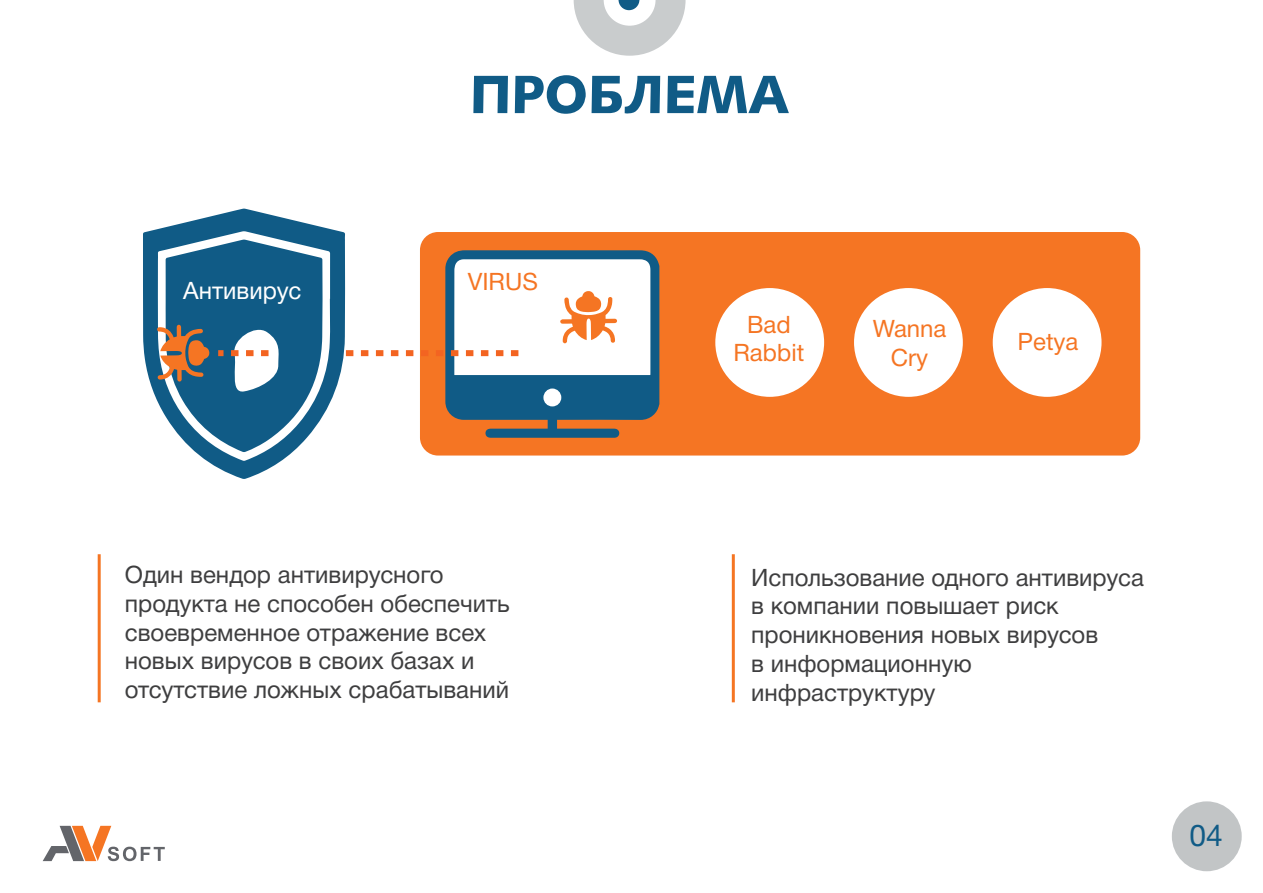
<style>
.page{position:relative;width:1263px;height:893px;background:#fff}
.page>*{position:absolute;margin:0;border:0;box-sizing:border-box;transform-origin:0 0}
.t1{font:54px "Humanist 531 C Black BT";color:#105b86}
.t2{font:30px "Helvetica Neue Cyr";color:#105b86}
.t3{font:24px/28.8px "Helvetica Neue Cyr";color:#3e3e3f}
.t4{font:24px/28.8px "Helvetica Neue Cyr";color:#f57523;text-align:center}
.t5{font:24px "Helvetica Neue Cyr";color:#fff}
</style>
<div class="page">
<div style="left:420px;top:232px;width:720px;height:224px;background:#f57523;border-radius:18px"></div>
<svg style="left:143px;top:209px;width:202px;height:270px"></svg>
<div style="left:715px;top:288px;width:109px;height:109px;background:#fff;border-radius:50%"></div>
<div style="left:854px;top:288px;width:109px;height:109px;background:#fff;border-radius:50%"></div>
<div style="left:993px;top:288px;width:108px;height:109px;background:#fff;border-radius:50%"></div>
<svg style="left:338px;top:250px;width:321px;height:188px"></svg>
<svg style="left:157px;top:240px;width:166px;height:212px"></svg>
<div style="left:1172px;top:801px;width:70px;height:70px;background:#c2c5c6;border-radius:50%"></div>
<svg style="left:43px;top:826px;width:122px;height:35px"></svg>
<svg style="left:574px;top:0;width:111px;height:56px"></svg>
<hr style="left:472px;top:892px;width:282px;height:1px;background:#575a5b">
<div style="left:529px;top:813px;width:177px;height:80px;background:#fff"></div>
<hr style="left:98px;top:554px;width:3px;height:148px;background:#f57523">
<hr style="left:732px;top:554px;width:3px;height:148px;background:#f57523">
<p class="t5" style="left:183px;top:278px;width:120px">Антивирус</p>
<h1 class="t1" style="left:470px;top:62px;width:321px">ПРОБЛЕМА</h1>
<p class="t4" style="left:468px;top:267px;width:72px">VIRUS</p>
<p class="t4" style="left:733px;top:310px;width:72px">Bad<br>Rabbit</p>
<p class="t4" style="left:873px;top:315px;width:75px">Wanna<br>Cry</p>
<p class="t4" style="left:1017px;top:328px;width:62px">Petya</p>
<p class="t3" style="left:125px;top:560px;width:386px">Один вендор антивирусного продукта не способен обеспечить своевременное отражение всех новых вирусов в своих базах и отсутствие ложных срабатываний</p>
<p class="t3" style="left:751px;top:563px;width:394px">Использование одного антивируса в компании повышает риск проникновения новых вирусов<br>в информационную инфраструктуру</p>
<p class="t2" style="left:1189px;top:819px;width:35px">04</p>
</div>
